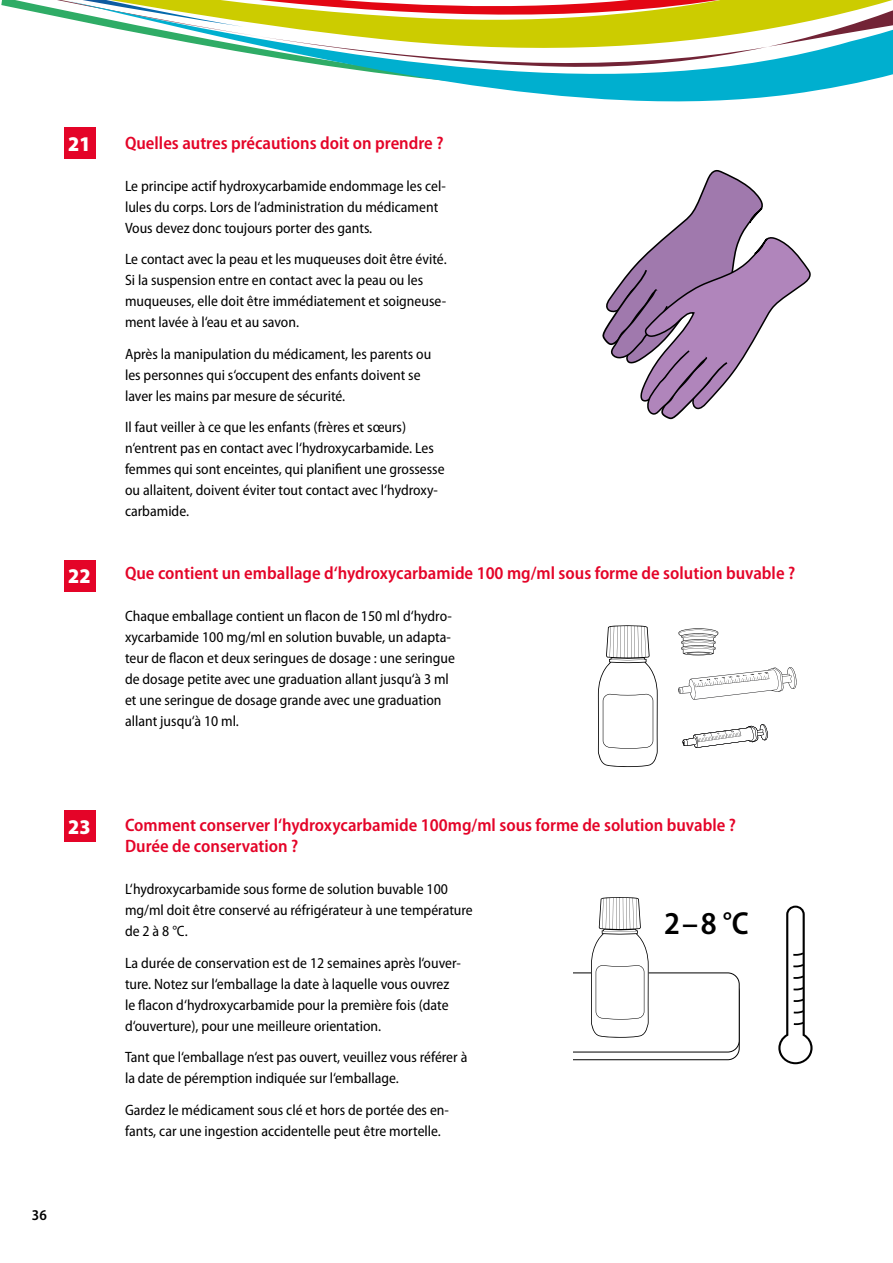
<style>
.page{position:relative;width:893px;height:1263px;background:#fff}
.page>*{position:absolute;margin:0;border:0;box-sizing:border-box;transform-origin:0 0}
.t1{font:600 semi-condensed 31.95px "Myriad Pro";color:#000}
.t2{font:900 semi-condensed 21px "Myriad Pro";color:#fff}
.t3{font:600 semi-condensed 18px/21px "Myriad Pro";color:#e40428}
.t4{font:semi-condensed 15px/21px "Myriad Pro";color:#000}
.t5{font:600 semi-condensed 15px "Myriad Pro";color:#000}
.s1{font-weight:700;font-stretch:condensed}
</style>
<div class="page">
<div style="left:64px;top:128px;width:31px;height:31px;background:#e40428"></div>
<div style="left:64px;top:560px;width:31px;height:31px;background:#e40428"></div>
<div style="left:64px;top:810px;width:31px;height:32px;background:#e40428"></div>
<svg style="left:573px;top:897px;width:167px;height:163px"></svg>
<svg style="left:778px;top:906px;width:34px;height:158px"></svg>
<svg style="left:602px;top:170px;width:209px;height:250px"></svg>
<svg style="left:396px;top:75px;width:494px;height:27px;fill:#00afcf"></svg>
<svg style="left:1px;top:0;width:892px;height:75px"></svg>
<svg style="left:598px;top:625px;width:60px;height:142px"></svg>
<svg style="left:678px;top:628px;width:40px;height:27px"></svg>
<svg style="left:683px;top:724px;width:85px;height:24px"></svg>
<svg style="left:678px;top:667px;width:119px;height:33px"></svg>
<h2 class="t2" style="left:68px;top:132px;width:24px">21</h2>
<h2 class="t2" style="left:68px;top:564px;width:24px">22</h2>
<p class="t3" style="left:125px;top:132px;width:320px">Quelles autres précautions doit on prendre ?</p>
<p class="t4" style="left:125px;top:175px;width:322px">Le principe actif hydroxycarbamide endommage les cel&shy;lules du corps. Lors de l‘administration du médicament<br>Vous devez donc toujours porter des gants.</p>
<p class="t4" style="left:125px;top:249px;width:323px">Le contact avec la peau et les muqueuses doit être évité.<br>Si la suspension entre en contact avec la peau ou les muqueuses, elle doit être immédiatement et soigneuse&shy;ment lavée à l‘eau et au savon.</p>
<p class="t4" style="left:125px;top:343px;width:308px">Après la manipulation du médicament, les parents ou les personnes qui s‘occupent des enfants doivent se laver les mains par mesure de sécurité.</p>
<p class="t4" style="left:125px;top:417px;width:321px">Il faut veiller à ce que les enfants (frères et sœurs) n‘entrent pas en contact avec l‘hydroxycarbamide. Les femmes qui sont enceintes, qui planifient une grossesse ou allaitent, doivent éviter tout contact avec l‘hydroxy&shy;carbamide.</p>
<p class="t3" style="left:125px;top:563px;width:672px">Que contient un emballage d‘hydroxycarbamide 100 mg/ml sous forme de solution buvable ?</p>
<p class="t4" style="left:125px;top:606px;width:331px">Chaque emballage contient un flacon de 150 ml d‘hydro&shy;xycarbamide 100 mg/ml en solution buvable, un adapta&shy;teur de flacon et deux seringues de dosage : une seringue de dosage petite avec une graduation allant jusqu‘à 3 ml et une seringue de dosage grande avec une graduation allant jusqu‘à 10 ml.</p>
<h2 class="t2" style="left:68px;top:815px;width:24px">23</h2>
<p class="t5" style="left:32px;top:1206px;width:16px">36</p>
<p class="t3" style="left:125px;top:815px;width:612px">Comment conserver l‘hydroxycarbamide 100mg/ml sous forme de solution buvable ?<br>Durée de conservation ?</p>
<p class="t4" style="left:125px;top:879px;width:349px">L‘hydroxycarbamide sous forme de solution buvable 100 mg/ml doit être conservé au réfrigérateur à une température de 2 à 8 °C.</p>
<p class="t4" style="left:125px;top:952px;width:337px">La durée de conservation est de 12 semaines après l‘ouver&shy;ture. Notez sur l‘emballage la date à laquelle vous ouvrez le flacon d‘hydroxycarbamide pour la première fois (date d‘ouverture), pour une meilleure orientation.</p>
<p class="t4" style="left:125px;top:1047px;width:344px">Tant que l‘emballage n‘est pas ouvert, veuillez vous référer à la date de péremption indiquée sur l‘emballage.</p>
<p class="t4" style="left:125px;top:1099px;width:326px">Gardez le médicament sous clé et hors de portée des en&shy;fants, car une ingestion accidentelle peut être mortelle.</p>
<h1 class="t1" style="left:664px;top:905px;width:86px">2–8 <span class="s1">°</span>C</h1>
</div>
